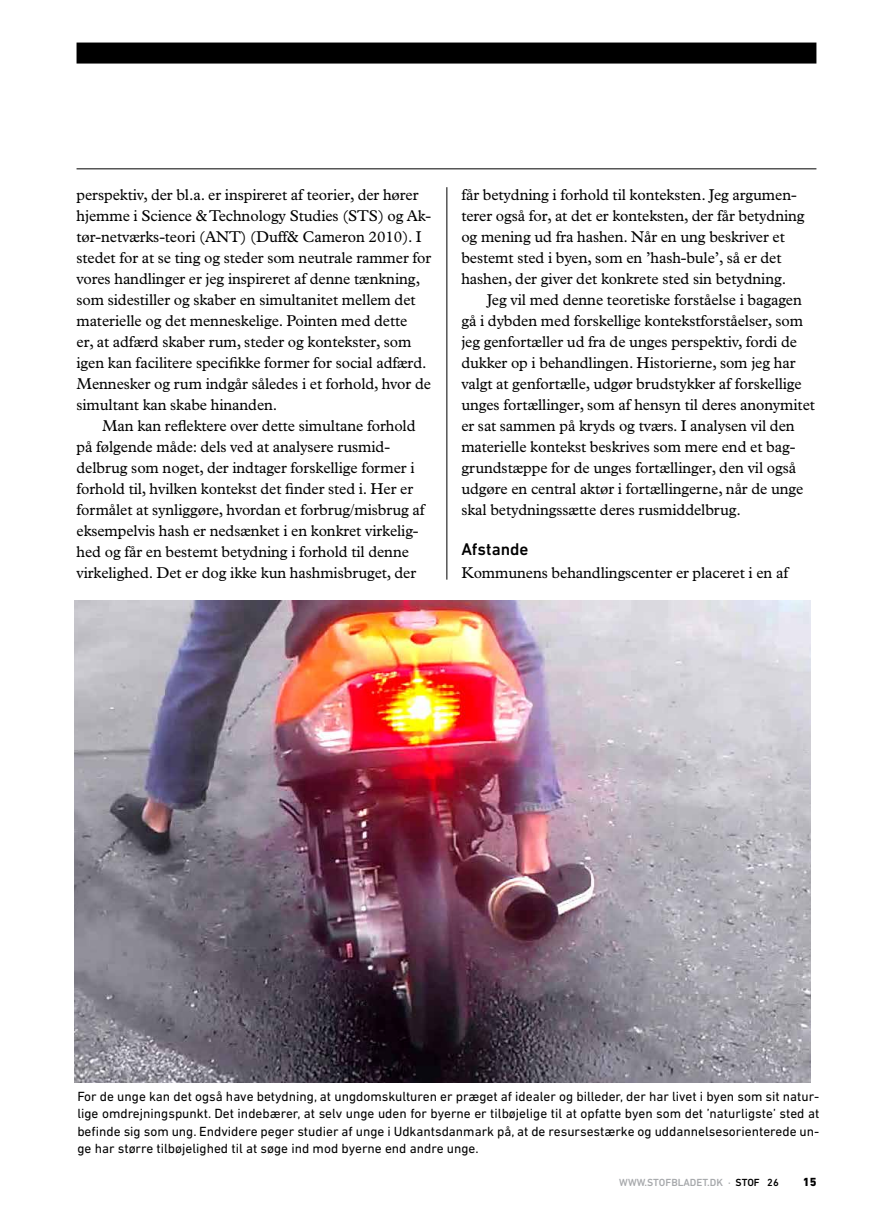
<style>
.page{position:relative;width:893px;height:1221px;background:#fff}
.page>*{position:absolute;margin:0;border:0;box-sizing:border-box;transform-origin:0 0}
.t1{font:500 17.25px "DIN Next LT Pro";color:#000}
.t2{font:15.75px/21px "Plantin";letter-spacing:-.005em;color:#000}
.t3{font:13.5px/17.2px "DIN Next LT Pro";color:#000;text-align:justify}
.t4{font:800 12px "DIN Next LT Pro";color:#000}
.t5{font:500 10.5px "DIN Next LT Pro";color:#a7a9ac}
.s1{color:#000}
</style>
<div class="page">
<div style="left:77px;top:43px;width:739px;height:21px;background:#000"></div>
<hr style="left:77px;top:168px;width:739px;height:1px;background:#000">
<hr style="left:446px;top:187px;width:1px;height:392px;background:#000">
<img style="left:74px;top:601px;width:736px;height:481px">
<p class="t2" style="left:77px;top:184px;width:356px">perspektiv, der bl.a. er inspireret af teorier, der hører hjemme i Science &amp; Technology Studies (STS) og Ak&shy;tør-netværks-teori (ANT) (Duff&amp; Cameron 2010). I stedet for at se ting og steder som neutrale rammer for vores handlinger er jeg inspireret af denne tænkning, som sidestiller og skaber en simultanitet mellem det materielle og det menneskelige. Pointen med dette<br>er, at adfærd skaber rum, steder og kontekster, som igen kan facilitere specifikke former for social adfærd.<br>Mennesker og rum indgår således i et forhold, hvor de simultant kan skabe hinanden.</p>
<p class="t2" style="left:77px;top:415px;width:350px;text-indent:26px">Man kan reflektere over dette simultane forhold på følgende måde: dels ved at analysere rusmid&shy;delbrug som noget, der indtager forskellige former i forhold til, hvilken kontekst det finder sted i. Her er formålet at synliggøre, hvordan et forbrug/misbrug af eksempelvis hash er nedsænket i en konkret virkelig&shy;hed og får en bestemt betydning i forhold til denne virkelighed. Det er dog ikke kun hashmisbruget, der</p>
<p class="t2" style="left:461px;top:184px;width:345px">får betydning i forhold til konteksten. Jeg argumen&shy;terer også for, at det er konteksten, der får betydning og mening ud fra hashen. Når en ung beskriver et bestemt sted i byen, som en ’hash-bule’, så er det hashen, der giver det konkrete sted sin betydning.</p>
<p class="t2" style="left:461px;top:289px;width:355px;text-indent:26px">Jeg vil med denne teoretiske forståelse i bagagen gå i dybden med forskellige kontekstforståelser, som jeg genfortæller ud fra de unges perspektiv, fordi de dukker op i behandlingen. Historierne, som jeg har valgt at genfortælle, udgør brudstykker af forskellige unges fortællinger, som af hensyn til deres anonymitet er sat sammen på kryds og tværs. I analysen vil den materielle kontekst beskrives som mere end et bag&shy;grundstæppe for de unges fortællinger, den vil også udgøre en central aktør i fortællingerne, når de unge skal betydningssætte deres rusmiddelbrug.</p>
<p class="t1" style="left:461px;top:539px;width:69px">Afstande</p>
<p class="t2" style="left:461px;top:562px;width:328px">Kommunens behandlingscenter er placeret i en af</p>
<p class="t3" style="left:77px;top:1087px;width:743px">For de unge kan det også have betydning, at ungdomskulturen er præget af idealer og billeder, der har livet i byen som sit natur&shy;lige omdrejningspunkt. Det indebærer, at selv unge uden for byerne er tilbøjelige til at opfatte byen som det ’naturligste’ sted at befinde sig som ung. Endvidere peger studier af unge i Udkantsdanmark på, at de resursestærke og uddannelsesorienterede un&shy;ge har større tilbøjelighed til at søge ind mod byerne end andre unge.</p>
<p class="t5" style="left:619px;top:1175px;width:161px">WWW.STOFBLADET.DK · <span class="s1">STOF 26</span></p>
<p class="t4" style="left:803px;top:1174px;width:15px">15</p>
</div>
